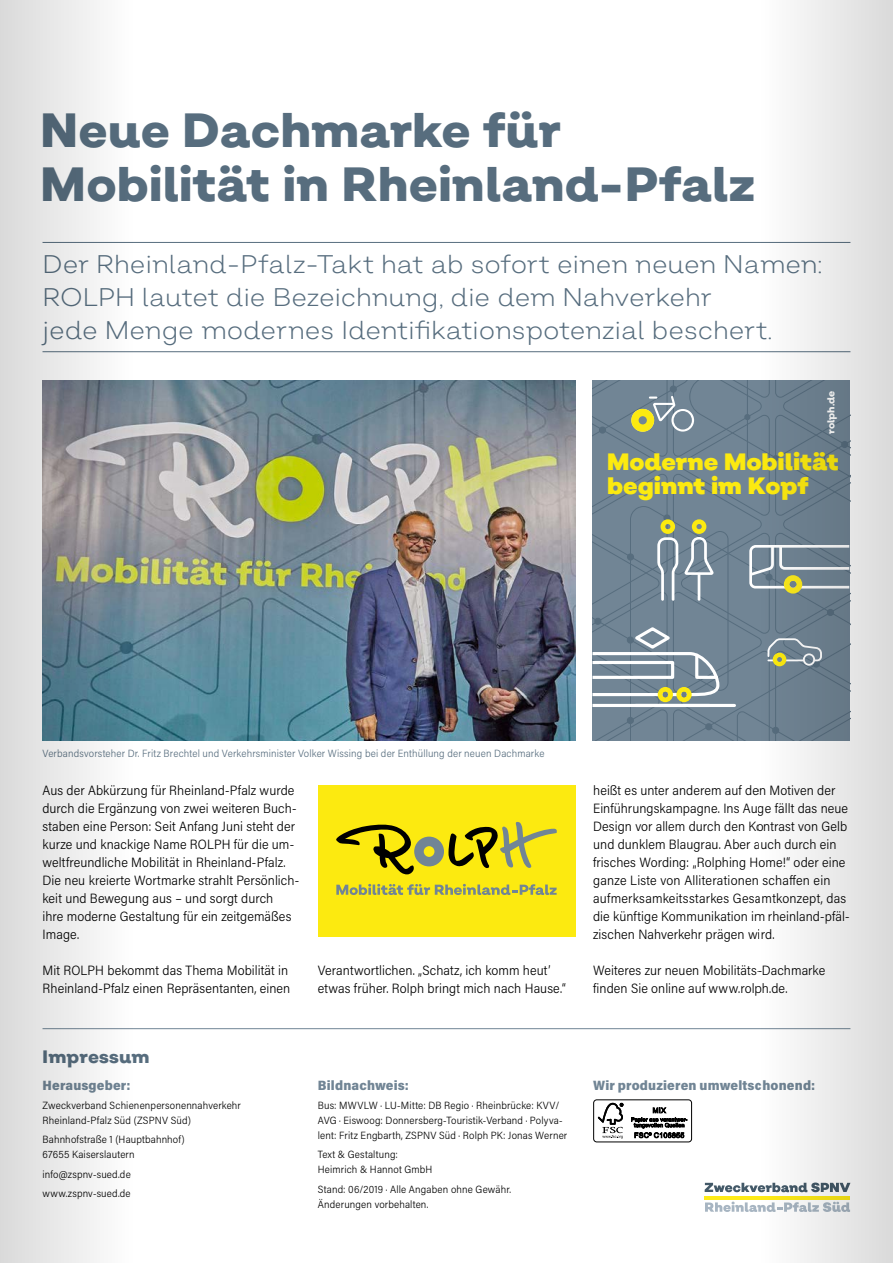
<style>
.page{position:relative;width:893px;height:1263px;background:#fff}
.page>*{position:absolute;margin:0;border:0;box-sizing:border-box;transform-origin:0 0}
.t1{font:800 48px/54px "Salvatore";color:#576d7e}
.t2{font:300 25.5px/33px "Salvatore";letter-spacing:-.01em;color:#576d7e}
.t3{font:900 23.7px/23.7px "Salvatore";color:#fcea10}
.t4{font:800 18px "Salvatore";letter-spacing:.005em;color:#576d7e}
.t5{font:300 13.5px/18px "Acumin Pro Semi Cond";letter-spacing:.005em;color:#000}
.t6{font:900 13.5px "Acumin Pro Semi Cond";letter-spacing:.01em;color:#718595}
.t7{font:300 10.5px/15px "Acumin Pro Semi Cond";letter-spacing:.015em;color:#000}
.t8{font:300 10.5px "Acumin Pro Semi Cond";letter-spacing:.015em;color:#576d7e}
.t9{font:800 10.05px "Salvatore";letter-spacing:-.005em;color:#fff}
</style>
<div class="page">
<hr style="left:43px;top:242px;width:807px;height:1px;background:#576d7e">
<hr style="left:43px;top:351px;width:807px;height:1px;background:#576d7e">
<img style="left:135px;top:381px;width:440px;height:360px">
<svg style="left:592px;top:381px;width:166px;height:360px;background:#788b96"></svg>
<div style="left:317px;top:785px;width:258px;height:152px;background:#fcea10"></div>
<svg style="left:336px;top:884px;width:221px;height:11px"></svg>
<svg style="left:336px;top:822px;width:221px;height:52px"></svg>
<hr style="left:705px;top:1196px;width:145px;height:3px;background:#feeb17">
<svg style="left:705px;top:1182px;width:53px;height:10px"></svg>
<svg style="left:705px;top:1201px;width:53px;height:11px"></svg>
<hr style="left:43px;top:1028px;width:807px;height:1px;background:#718595">
<div style="left:593px;top:1099px;width:99px;height:43px;border:1px solid #000;border-radius:3px"></div>
<svg style="left:598px;top:1103px;width:25px;height:35px"></svg>
<svg style="left:631px;top:1107px;width:56px;height:31px"></svg>
<svg style="left:1px;top:0;width:134px;height:1263px"></svg>
<hr style="left:0;top:0;width:1px;height:1263px;background:#000">
<svg style="left:758px;top:0;width:135px;height:1263px"></svg>
<h1 class="t1" style="left:40px;top:103px;width:716px">Neue Dachmarke für<br>Mobilität in Rheinland-Pfalz</h1>
<h2 class="t2" style="left:43px;top:247px;width:781px">Der Rheinland-Pfalz-Takt hat ab sofort einen neuen Namen:<br>ROLPH lautet die Bezeichnung, die dem Nahverkehr<br>jede Menge modernes Identifikationspotenzial beschert.</h2>
<p class="t9" style="left:824px;top:434px;width:45px;rotate:-90deg">rolph.de</p>
<h3 class="t3" style="left:607px;top:450px;width:233px">Moderne Mobilität beginnt im Kopf</h3>
<p class="t8" style="left:43px;top:746px;width:503px">Verbandsvorsteher Dr. Fritz Brechtel und Verkehrsminister Volker Wissing bei der Enthüllung der neuen Dachmarke</p>
<p class="t5" style="left:43px;top:780px;width:257px">Aus der Abkürzung für Rheinland-Pfalz wurde durch die Ergänzung von zwei weiteren Buch&shy;staben eine Person: Seit Anfang Juni steht der kurze und knackige Name ROLPH für die um&shy;weltfreundliche Mobilität in Rheinland-Pfalz.<br>Die neu kreierte Wortmarke strahlt Persönlich&shy;keit und Bewegung aus – und sorgt durch<br>ihre moderne Gestaltung für ein zeitgemäßes Image.</p>
<p class="t5" style="left:43px;top:960px;width:249px">Mit ROLPH bekommt das Thema Mobilität in<br>Rheinland-Pfalz einen Repräsentanten, einen</p>
<p class="t5" style="left:318px;top:960px;width:249px">Verantwortlichen. „Schatz, ich komm heut’ etwas früher. Rolph bringt mich nach Hause.“</p>
<h3 class="t4" style="left:43px;top:1045px;width:109px">Impressum</h3>
<p class="t6" style="left:43px;top:1076px;width:89px">Herausgeber:</p>
<p class="t7" style="left:43px;top:1097px;width:200px">Zweckverband Schienenpersonennahverkehr<br>Rheinland-Pfalz Süd (ZSPNV Süd)</p>
<p class="t7" style="left:43px;top:1132px;width:144px">Bahnhofstraße 1 (Hauptbahnhof)<br>67655 Kaiserslautern</p>
<p class="t7" style="left:43px;top:1164px;width:90px;line-height:19.2px">info@zspnv-sued.de www.zspnv-sued.de</p>
<p class="t6" style="left:318px;top:1076px;width:93px">Bildnachweis:</p>
<p class="t7" style="left:318px;top:1097px;width:251px">Bus: MWVLW · LU-Mitte: DB Regio · Rheinbrücke: KVV/<br>AVG · Eiswoog: Donnersberg-Touristik-Verband · Polyva&shy;lent: Fritz Engbarth, ZSPNV Süd · Rolph PK: Jonas Werner</p>
<p class="t7" style="left:318px;top:1147px;width:116px">Text &amp; Gestaltung:<br>Heimrich &amp; Hannot GmbH</p>
<p class="t7" style="left:318px;top:1181px;width:195px">Stand: 06/2019 · Alle Angaben ohne Gewähr.<br>Änderungen vorbehalten.</p>
<p class="t5" style="left:593px;top:780px;width:258px">heißt es unter anderem auf den Motiven der Einführungskampagne. Ins Auge fällt das neue Design vor allem durch den Kontrast von Gelb und dunklem Blaugrau. Aber auch durch ein frisches Wording: „Rolphing Home!“ oder eine ganze Liste von Alliterationen schaffen ein aufmerksamkeitsstarkes Gesamtkonzept, das die künftige Kommunikation im rheinland-pfäl&shy;zischen Nahverkehr prägen wird.</p>
<p class="t5" style="left:593px;top:960px;width:234px">Weiteres zur neuen Mobilitäts-Dachmarke finden Sie online auf www.rolph.de.</p>
<p class="t6" style="left:593px;top:1076px;width:224px">Wir produzieren umweltschonend:</p>
</div>
